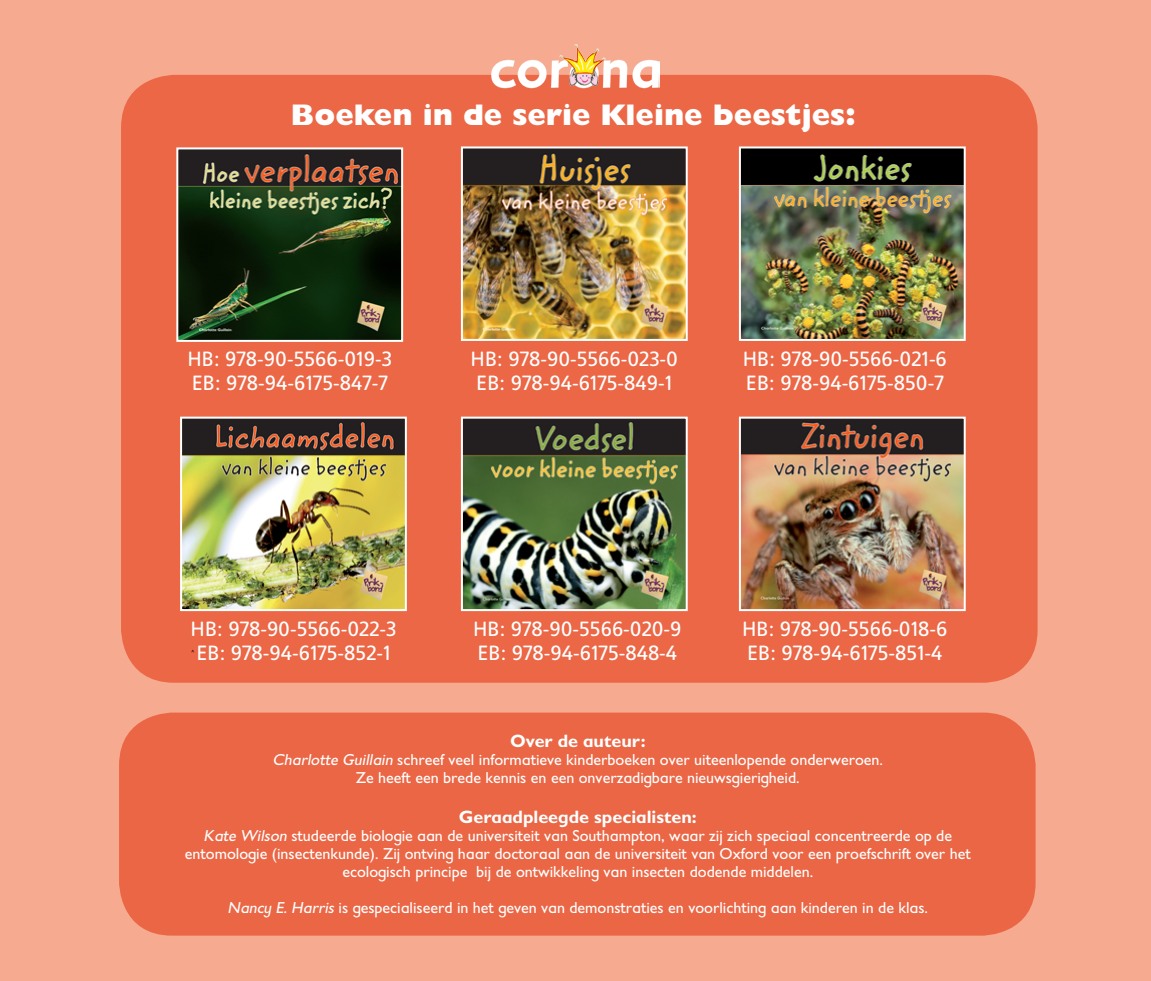
<style>
.page{position:relative;width:1151px;height:981px;background:#f6ab90}
.page>*{position:absolute;margin:0;border:0;box-sizing:border-box;transform-origin:0 0}
.t1{font:800 30px "Gill Infant";color:#fff}
.t2{font:20px/24px "HE Big Reed";color:#fff}
.t3{font:700 18px "Gill Infant";color:#fff}
.t4{font:16px/18px "Infant Gill";color:#fff;text-align:center}
.t5{font:6px "Infant Gill";color:#000}
.s1{font-style:italic}
</style>
<div class="page">
<div style="left:119px;top:712px;width:916px;height:223px;background:#ea6645;border-radius:53px"></div>
<div style="left:121px;top:75px;width:916px;height:608px;background:#eb6746;border-radius:53px"></div>
<img style="left:484px;top:44px;width:176px;height:45px">
<img style="left:742px;top:149px;width:221px;height:189px">
<div style="left:739px;top:146px;width:227px;height:195px;border:2px solid #fff"></div>
<img style="left:742px;top:420px;width:221px;height:188px">
<div style="left:739px;top:417px;width:227px;height:194px;border:2px solid #fff"></div>
<img style="left:183px;top:420px;width:221px;height:188px">
<div style="left:180px;top:417px;width:227px;height:194px;border:2px solid #fff"></div>
<img style="left:464px;top:420px;width:221px;height:188px">
<div style="left:461px;top:417px;width:227px;height:194px;border:2px solid #fff"></div>
<img style="left:464px;top:149px;width:221px;height:189px">
<div style="left:461px;top:146px;width:227px;height:195px;border:2px solid #fff"></div>
<img style="left:179px;top:150px;width:221px;height:189px">
<div style="left:176px;top:147px;width:227px;height:195px;border:2px solid #fff"></div>
<h1 class="t1" style="left:291px;top:97px;width:567px">Boeken in de serie Kleine beestjes:</h1>
<p class="t2" style="left:187px;top:348px;width:206px">HB: 978-90-5566-019-3<br>EB: 978-94-6175-847-7</p>
<p class="t2" style="left:471px;top:348px;width:209px">HB: 978-90-5566-023-0<br>EB: 978-94-6175-849-1</p>
<p class="t2" style="left:743px;top:348px;width:206px">HB: 978-90-5566-021-6<br>EB: 978-94-6175-850-7</p>
<p class="t2" style="left:191px;top:619px;width:207px">HB: 978-90-5566-022-3<br>EB: 978-94-6175-852-1</p>
<p class="t2" style="left:473px;top:619px;width:210px">HB: 978-90-5566-020-9<br>EB: 978-94-6175-848-4</p>
<p class="t5" style="left:192px;top:649px;width:4px">^</p>
<p class="t2" style="left:742px;top:619px;width:207px">HB: 978-90-5566-018-6<br>EB: 978-94-6175-851-4</p>
<p class="t3" style="left:510px;top:730px;width:137px">Over de auteur:</p>
<p class="t4" style="left:272px;top:751px;width:612px"><span class="s1">Charlotte Guillain</span> schreef veel informatieve kinderboeken over uiteenlopende onderweroen.<br>Ze heeft een brede kennis en een onverzadigbare nieuwsgierigheid.</p>
<p class="t3" style="left:459px;top:806px;width:239px">Geraadpleegde specialisten:</p>
<p class="t4" style="left:185px;top:827px;width:787px"><span class="s1">Kate Wilson</span> studeerde biologie aan de universiteit van Southampton, waar zij zich speciaal concentreerde op de entomologie (insectenkunde). Zij ontving haar doctoraal aan de universiteit van Oxford voor een proefschrift over het ecologisch principe bij de ontwikkeling van insecten dodende middelen.</p>
<p class="t4" style="left:228px;top:899px;width:702px"><span class="s1">Nancy E. Harris</span> is gespecialiseerd in het geven van demonstraties en voorlichting aan kinderen in de klas.</p>
</div>
